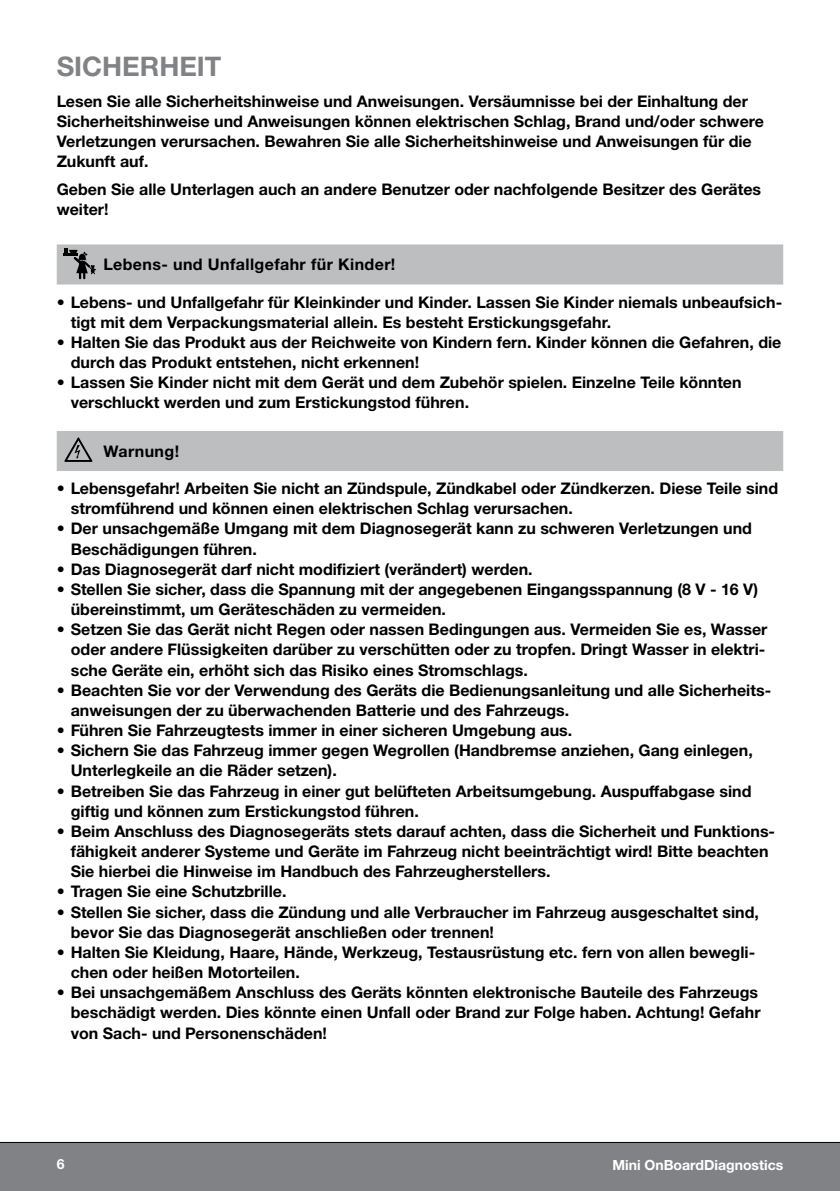
<style>
.page{position:relative;width:840px;height:1191px;background:#fff}
.page>*{position:absolute;margin:0;border:0;box-sizing:border-box;transform-origin:0 0}
.t1{font:700 27px "Helvetica Neue LTW1 G";color:#808285}
.t2{font:700 16px/20.2px "Helvetica Neue LTW1 G";color:#000}
.t3{font:700 16px "Helvetica Neue LTW1 G";letter-spacing:.025em;color:#000}
.t4{font:700 14px "Helvetica Neue LTW1 G";color:#fff}
</style>
<div class="page">
<div style="left:0;top:1142px;width:839px;height:49px;background:#808285"></div>
<hr style="left:0;top:1142px;width:839px;height:1px;background:#000">
<div style="left:57px;top:244px;width:725px;height:40px;background:#bcbec0"></div>
<div style="left:57px;top:431px;width:725px;height:40px;background:#bcbec0"></div>
<svg style="left:63px;top:248px;width:33px;height:31px"></svg>
<svg style="left:64px;top:437px;width:28px;height:25px"></svg>
<h1 class="t1" style="left:57px;top:50px;width:166px">Sicherheit</h1>
<p class="t2" style="left:57px;top:92px;width:708px">Lesen Sie alle Sicherheitshinweise und Anweisungen. Versäumnisse bei der Einhaltung der Sicherheitshinweise und Anweisungen können elektrischen Schlag, Brand und/oder schwere Verletzungen verursachen. Bewahren Sie alle Sicherheitshinweise und Anweisungen für die Zukunft auf.</p>
<p class="t2" style="left:57px;top:179px;width:705px">Geben Sie alle Unterlagen auch an andere Benutzer oder nachfolgende Besitzer des Gerätes weiter!</p>
<p class="t3" style="left:103px;top:255px;width:293px">Lebens- und Unfallgefahr für Kinder!</p>
<p class="t2" style="left:71px;top:291px;width:712px;text-indent:-14px">• Lebens- und Unfallgefahr für Kleinkinder und Kinder. Lassen Sie Kinder niemals unbeaufsich&shy;tigt mit dem Verpackungsmaterial allein. Es besteht Erstickungsgefahr.</p>
<p class="t2" style="left:71px;top:332px;width:711px;text-indent:-14px">• Halten Sie das Produkt aus der Reichweite von Kindern fern. Kinder können die Gefahren, die durch das Produkt entstehen, nicht erkennen!</p>
<p class="t2" style="left:71px;top:372px;width:672px;text-indent:-14px">• Lassen Sie Kinder nicht mit dem Gerät und dem Zubehör spielen. Einzelne Teile könnten verschluckt werden und zum Erstickungstod führen.</p>
<p class="t2" style="left:103px;top:441px;width:77px">Warnung!</p>
<p class="t2" style="left:71px;top:478px;width:708px;text-indent:-14px">• Lebensgefahr! Arbeiten Sie nicht an Zündspule, Zündkabel oder Zündkerzen. Diese Teile sind stromführend und können einen elektrischen Schlag verursachen.</p>
<p class="t2" style="left:71px;top:518px;width:682px;text-indent:-14px">• Der unsachgemäße Umgang mit dem Diagnosegerät kann zu schweren Verletzungen und<br>Beschädigungen führen.</p>
<p class="t2" style="left:57px;top:559px;width:477px">• Das Diagnosegerät darf nicht modifiziert (verändert) werden.</p>
<p class="t2" style="left:71px;top:579px;width:688px;text-indent:-14px">• Stellen Sie sicher, dass die Spannung mit der angegebenen Eingangsspannung (8 V - 16 V) übereinstimmt, um Geräteschäden zu vermeiden.</p>
<p class="t2" style="left:71px;top:619px;width:697px;text-indent:-14px">• Setzen Sie das Gerät nicht Regen oder nassen Bedingungen aus. Vermeiden Sie es, Wasser oder andere Flüssigkeiten darüber zu verschütten oder zu tropfen. Dringt Wasser in elektri&shy;sche Geräte ein, erhöht sich das Risiko eines Stromschlags.</p>
<p class="t2" style="left:71px;top:680px;width:701px;text-indent:-14px">• Beachten Sie vor der Verwendung des Geräts die Bedienungsanleitung und alle Sicherheits&shy;anweisungen der zu überwachenden Batterie und des Fahrzeugs.</p>
<p class="t2" style="left:57px;top:720px;width:516px">• Führen Sie Fahrzeugtests immer in einer sicheren Umgebung aus.</p>
<p class="t2" style="left:71px;top:740px;width:683px;text-indent:-14px">• Sichern Sie das Fahrzeug immer gegen Wegrollen (Handbremse anziehen, Gang einlegen,<br>Unterlegkeile an die Räder setzen).</p>
<p class="t2" style="left:71px;top:780px;width:682px;text-indent:-14px">• Betreiben Sie das Fahrzeug in einer gut belüfteten Arbeitsumgebung. Auspuffabgase sind giftig und können zum Erstickungstod führen.</p>
<p class="t2" style="left:71px;top:821px;width:705px;text-indent:-14px">• Beim Anschluss des Diagnosegeräts stets darauf achten, dass die Sicherheit und Funktions&shy;fähigkeit anderer Systeme und Geräte im Fahrzeug nicht beeinträchtigt wird! Bitte beachten<br>Sie hierbei die Hinweise im Handbuch des Fahrzeugherstellers.</p>
<p class="t2" style="left:57px;top:881px;width:231px">• Tragen Sie eine Schutzbrille.</p>
<p class="t2" style="left:71px;top:901px;width:689px;text-indent:-14px">• Stellen Sie sicher, dass die Zündung und alle Verbraucher im Fahrzeug ausgeschaltet sind, bevor Sie das Diagnosegerät anschließen oder trennen!</p>
<p class="t2" style="left:71px;top:942px;width:685px;text-indent:-14px">• Halten Sie Kleidung, Haare, Hände, Werkzeug, Testausrüstung etc. fern von allen bewegli&shy;chen oder heißen Motorteilen.</p>
<p class="t2" style="left:71px;top:982px;width:691px;text-indent:-14px">• Bei unsachgemäßem Anschluss des Geräts könnten elektronische Bauteile des Fahrzeugs beschädigt werden. Dies könnte einen Unfall oder Brand zur Folge haben. Achtung! Gefahr von Sach- und Personenschäden!</p>
<p class="t4" style="left:57px;top:1155px;width:9px">6</p>
<p class="t4" style="left:612px;top:1156px;width:172px">Mini OnBoardDiagnostics</p>
</div>
